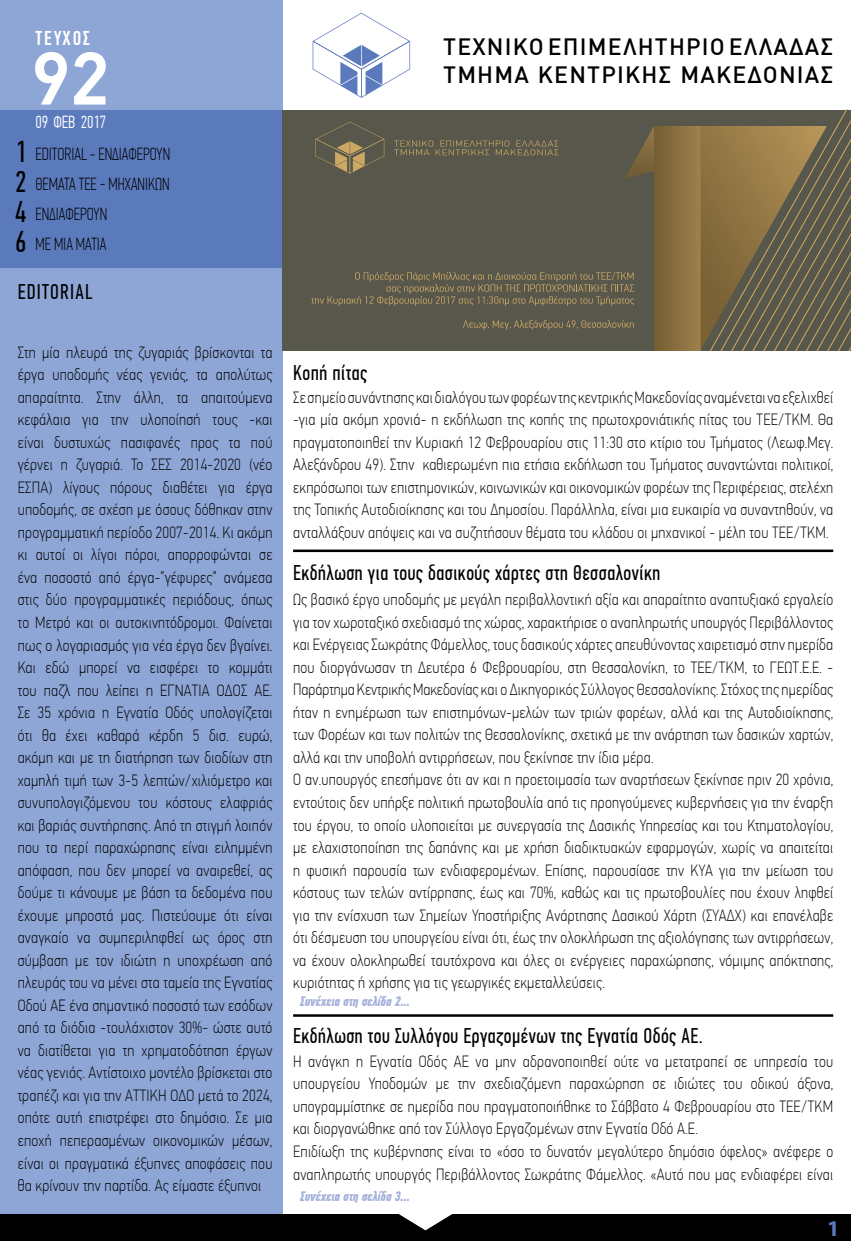
<style>
.page{position:relative;width:851px;height:1241px;background:#fff}
.page>*{position:absolute;margin:0;border:0;box-sizing:border-box;transform-origin:0 0}
.t1{font:500 75px "PF Din Text Pro";color:#fff}
.t2{font:30px/29.9px "PF Din Text Comp Pro";color:#000;text-align:justify}
.t3{font:500 23.12px/27.8px "DIN Greek";letter-spacing:.05em;color:#000}
.t4{font:700 22.5px "Myriad Pro";color:#5b7abc}
.t5{font:21.25px "PF Din Text Comp Pro";letter-spacing:.025em;color:#000}
.t6{font:21.25px "PF Din Text Comp Pro";letter-spacing:.055em;color:#000}
.t7{font:500 20px "PF Din Text Comp Pro";letter-spacing:.1em;color:#fff}
.t8{font:100 17.5px/30px "PF Din Text Comp Pro";color:#000}
.t9{font:300 17.5px "PF Din Text Comp Pro";color:#fff}
.t10{font:100 16.25px/22.5px "PF Din Text Cond Pro";letter-spacing:.015em;color:#000}
.t11{font:italic 700 13.75px "PF Din Text Comp Pro";letter-spacing:-.01em;color:#a4b1db}
</style>
<div class="page">
<div style="left:0;top:0;width:282px;height:1240px;background:#8ea6d6"></div>
<div style="left:0;top:110px;width:850px;height:157px;background:#5b7abc"></div>
<div style="left:0;top:1214px;width:850px;height:26px;background:#000"></div>
<svg style="left:312px;top:13px;width:98px;height:85px"></svg>
<svg style="left:399px;top:1214px;width:53px;height:16px"></svg>
<hr style="left:293px;top:1014px;width:540px;height:2px;background:#000">
<hr style="left:293px;top:549px;width:540px;height:3px;background:#000">
<div style="left:282px;top:110px;width:568px;height:240px;background:#58574b"></div>
<svg style="left:311px;top:110px;width:539px;height:240px"></svg>
<p class="t7" style="left:35px;top:27px;width:56px">ΤΕΥΧΟΣ</p>
<h1 class="t1" style="left:31px;top:34px;width:80px">92</h1>
<p class="t9" style="left:35px;top:112px;width:72px">09 ΦΕΒ 2017</p>
<h2 class="t2" style="left:15px;top:137px;width:13px">1<br>2<br>4<br>6</h2>
<p class="t8" style="left:35px;top:139px;width:136px">EDITORIAL - ΕΝΔΙΑΦΕΡΟΥΝ<br>Θέματα τεε - μηχανι κων<br>ΕΝΔΙΑΦΕΡΟΥΝ<br>ME MIA MATIA</p>
<h3 class="t6" style="left:18px;top:279px;width:76px">EDITORIAL</h3>
<p class="t10" style="left:18px;top:341px;width:256px;text-align:justify">Στη μία πλευρά της ζυγαριάς βρίσκονται τα έργα υποδομής νέας γενιάς, τα απολύτως απαραίτητα. Στην άλλη, τα απαιτούμενα κεφάλαια για την υλοποίησή τους -και είναι δυστυχώς πασιφανές προς τα πού γέρνει η ζυγαριά. Το ΣΕΣ 2014-2020 (νέο ΕΣΠΑ) λίγους πόρους διαθέτει για έργα υποδομής, σε σχέση με όσους δόθηκαν στην προγραμματική περίοδο 2007-2014. Κι ακόμη κι αυτοί οι λίγοι πόροι, απορροφώνται σε ένα ποσοστό από έργα-”γέφυρες” ανάμεσα στις δύο προγραμματικές περιόδους, όπως το Μετρό και οι αυτοκινητόδρομοι. Φαίνεται πως ο λογαριασμός για νέα έργα δεν βγαίνει.<br>Και εδώ μπορεί να εισφέρει το κομμάτι του παζλ που λείπει η ΕΓΝΑΤΙΑ ΟΔΟΣ AE.<br>Σε 35 χρόνια η Εγνατία Οδός υπολογίζεται ότι θα έχει καθαρά κέρδη 5 δισ. ευρώ, ακόμη και με τη διατήρηση των διοδίων στη χαμηλή τιμή των 3-5 λεπτών/χιλιόμετρο και συνυπολογιζόμενου του κόστους ελαφριάς και βαριάς συντήρησης. Από τη στιγμή λοιπόν που τα περί παραχώρησης είναι ειλημμένη απόφαση, που δεν μπορεί να αναιρεθεί, ας δούμε τι κάνουμε με βάση τα δεδομένα που έχουμε μπροστά μας. Πιστεύουμε ότι είναι αναγκαίο να συμπεριληφθεί ως όρος στη σύμβαση με τον ιδιώτη η υποχρέωση από πλευράς του να μένει στα ταμεία της Εγνατίας Οδού ΑΕ ένα σημαντικό ποσοστό των εσόδων από τα διόδια -τουλάχιστον 30%- ώστε αυτό να διατίθεται για τη χρηματοδότηση έργων νέας γενιάς. Αντίστοιχο μοντέλο βρίσκεται στο τραπέζι και για την ΑΤΤΙΚΗ ΟΔΟ μετά το 2024, οπότε αυτή επιστρέφει στο δημόσιο. Σε μια εποχή πεπερασμένων οικονομικών μέσων, είναι οι πραγματικά έξυπνες αποφάσεις που θα κρίνουν την παρτίδα. Ας είμαστε έξυπνοι</p>
<h3 class="t3" style="left:443px;top:33px;width:391px">ΤΕΧΝΙΚΟ ΕΠΙΜΕΛΗΤΗΡΙΟ ΕΛΛΑΔΑΣ<br>ΤΜΗΜΑ ΚΕΝΤΡΙΚΗΣ ΜΑΚΕΔΟΝΙΑΣ</h3>
<h3 class="t5" style="left:293px;top:361px;width:76px">Κοπή πίτας</h3>
<p class="t10" style="left:293px;top:386px;width:541px;text-align:justify">Σε σημείο συνάντησης και διαλόγου των φορέων της κεντρικής Μακεδονίας αναμένεται να εξελιχθεί -για μία ακόμη χρονιά- η εκδήλωση της κοπής της πρωτοχρονιάτικής πίτας του ΤΕΕ/ΤΚΜ. Θα πραγματοποιηθεί την Κυριακή 12 Φεβρουαρίου στις 11:30 στο κτίριο του Τμήματος (Λεωφ.Μεγ.<br>Αλεξάνδρου 49). Στην καθιερωμένη πια ετήσια εκδήλωση του Τμήματος συναντώνται πολιτικοί, εκπρόσωποι των επιστημονικών, κοινωνικών και οικονομικών φορέων της Περιφέρειας, στελέχη της Τοπικής Αυτοδιοίκησης και του Δημοσίου. Παράλληλα, είναι μια ευκαιρία να συναντηθούν, να ανταλλάξουν απόψεις και να συζητήσουν θέματα του κλάδου οι μηχανικοί - μέλη του ΤΕΕ/ΤΚΜ.</p>
<h3 class="t5" style="left:293px;top:560px;width:368px">Εκδήλωση για τους δασικούς χάρτες στη Θεσσαλονίκη</h3>
<p class="t10" style="left:293px;top:588px;width:541px">Ως βασικό έργο υποδομής με μεγάλη περιβαλλοντική αξία και απαραίτητο αναπτυξιακό εργαλείο για τον χωροταξικό σχεδιασμό της χώρας, χαρακτήρισε ο αναπληρωτής υπουργός Περιβάλλοντος και Ενέργειας Σωκράτης Φάμελλος, τους δασικούς χάρτες απευθύνοντας χαιρετισμό στην ημερίδα που διοργάνωσαν τη Δευτέρα 6 Φεβρουαρίου, στη Θεσσαλονίκη, το ΤΕΕ/ΤΚΜ, το ΓΕΩΤ.Ε.Ε. - Παράρτημα Κεντρικής Μακεδονίας και ο Δικηγορικός Σύλλογος Θεσσαλονίκης. Στόχος της ημερίδας ήταν η ενημέρωση των επιστημόνων-μελών των τριών φορέων, αλλά και της Αυτοδιοίκησης, των Φορέων και των πολιτών της Θεσσαλονίκης, σχετικά με την ανάρτηση των δασικών χαρτών, αλλά και την υποβολή αντιρρήσεων, που ξεκίνησε την ίδια μέρα.<br>Ο αν.υπουργός επεσήμανε ότι αν και η προετοιμασία των αναρτήσεων ξεκίνησε πριν 20 χρόνια, εντούτοις δεν υπήρξε πολιτική πρωτοβουλία από τις προηγούμενες κυβερνήσεις για την έναρξη του έργου, το οποίο υλοποιείται με συνεργασία της Δασικής Υπηρεσίας και του Κτηματολογίου, με ελαχιστοποίηση της δαπάνης και με χρήση διαδικτυακών εφαρμογών, χωρίς να απαιτείται η φυσική παρουσία των ενδιαφερομένων. Επίσης, παρουσίασε την ΚΥΑ για την μείωση του κόστους των τελών αντίρρησης, έως και 70%, καθώς και τις πρωτοβουλίες που έχουν ληφθεί για την ενίσχυση των Σημείων Υποστήριξης Ανάρτησης Δασικού Χάρτη (ΣΥΑΔΧ) και επανέλαβε ότι δέσμευση του υπουργείου είναι ότι, έως την ολοκλήρωση της αξιολόγησης των αντιρρήσεων, να έχουν ολοκληρωθεί ταυτόχρονα και όλες οι ενέργειες παραχώρησης, νόμιμης απόκτησης, κυριότητας ή χρήσης για τις γεωργικές εκμεταλλεύσεις.</p>
<p class="t11" style="left:300px;top:992px;width:111px">Συνέχεια στη σελίδα 2...</p>
<h3 class="t5" style="left:293px;top:1023px;width:411px">Εκδήλωση του Συλλόγου Εργαζομένων της Εγνατία Οδός ΑΕ.</h3>
<p class="t10" style="left:293px;top:1049px;width:541px">Η ανάγκη η Εγνατία Οδός ΑΕ να μην αδρανοποιηθεί ούτε να μετατραπεί σε υπηρεσία του υπουργείου Υποδομών με την σχεδιαζόμενη παραχώρηση σε ιδιώτες του οδικού άξονα, υπογραμμίστηκε σε ημερίδα που πραγματοποιήθηκε το Σάββατο 4 Φεβρουαρίου στο ΤΕΕ/ΤΚΜ και διοργανώθηκε από τον Σύλλογο Εργαζομένων στην Εγνατία Οδό Α.Ε.<br>Επιδίωξη της κυβέρνησης είναι το «όσο το δυνατόν μεγαλύτερο δημόσιο όφελος» ανέφερε ο αναπληρωτής υπουργός Περιβάλλοντος Σωκράτης Φάμελλος. «Αυτό που μας ενδιαφέρει είναι</p>
<p class="t11" style="left:300px;top:1187px;width:111px">Συνέχεια στη σελίδα 3...</p>
<h3 class="t4" style="left:826px;top:1213px;width:14px">1</h3>
</div>
